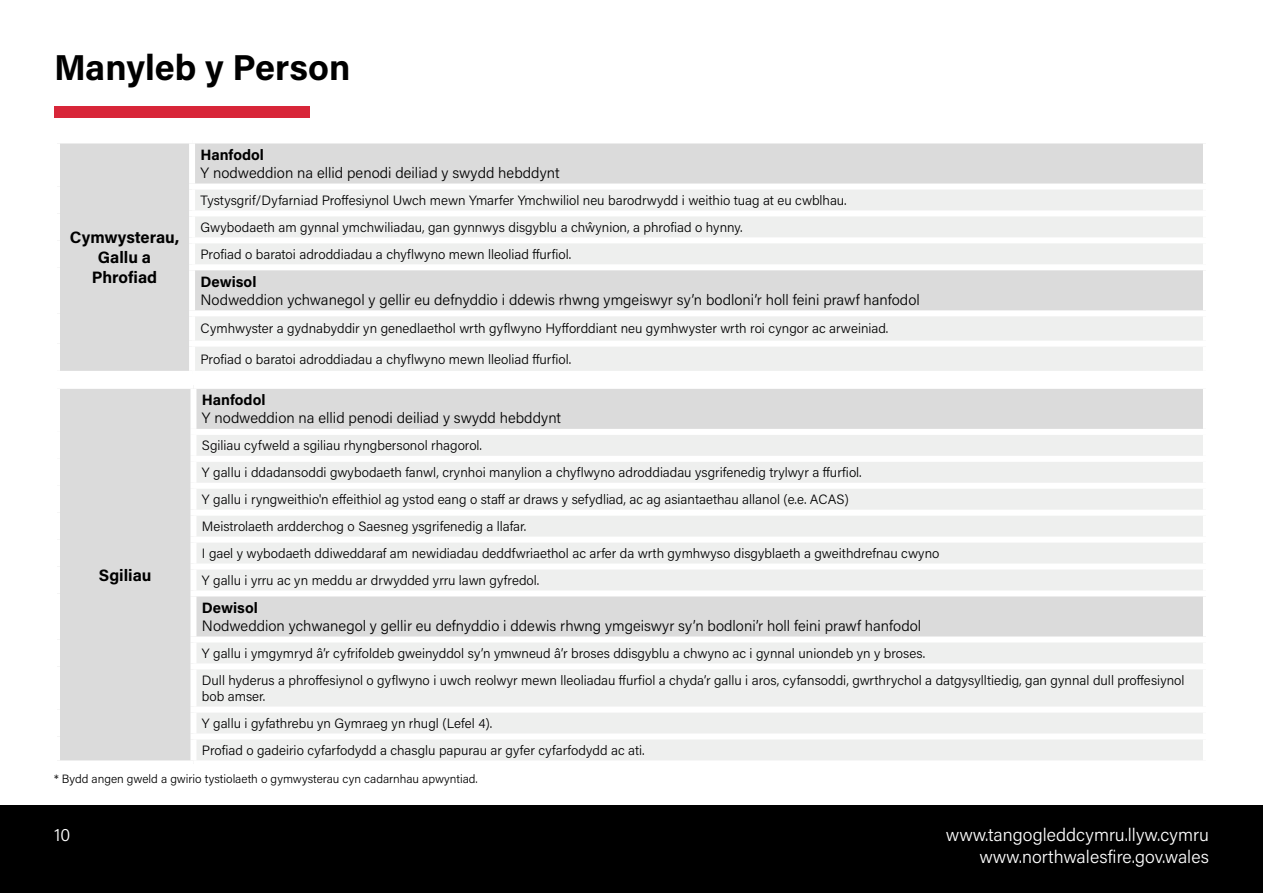
<style>
.page{position:relative;width:1263px;height:893px;background:#fff}
.page>*{position:absolute;margin:0;border:0;box-sizing:border-box;transform-origin:0 0}
.t1{font:700 36px "Acumin Pro";color:#000}
.t2{font:300 18px/21.6px "Acumin Pro";color:#fff;text-align:right}
.t3{font:700 16.5px/19.8px "Acumin Pro";letter-spacing:-.005em;color:#000;text-align:center}
.t4{font:300 15px "Acumin Pro";color:#000}
.t5{font:700 15px "Acumin Pro";color:#000}
.t6{font:300 13.5px/27px "Acumin Pro";color:#000}
.t7{font:300 12px "Acumin Pro";color:#000}
</style>
<div class="page">
<div style="left:0;top:805px;width:1263px;height:88px;background:#000"></div>
<div style="left:57px;top:140px;width:135px;height:234px;background:#dbdbdb"></div>
<div style="left:192px;top:140px;width:1014px;height:47px;background:#dbdbdb"></div>
<div style="left:195px;top:190px;width:1008px;height:74px;background:#eeefee"></div>
<div style="left:192px;top:267px;width:1014px;height:46px;background:#dbdbdb"></div>
<div style="left:192px;top:313px;width:1014px;height:31px;background:#eeefee"></div>
<div style="left:192px;top:344px;width:1014px;height:30px;background:#eeefee"></div>
<div style="left:54px;top:137px;width:138px;height:6px;background:#fff"></div>
<div style="left:54px;top:143px;width:6px;height:44px;background:#fff"></div>
<div style="left:192px;top:137px;width:1017px;height:6px;background:#fff"></div>
<div style="left:189px;top:143px;width:6px;height:41px;background:#fff"></div>
<div style="left:1203px;top:143px;width:6px;height:41px;background:#fff"></div>
<div style="left:54px;top:187px;width:6px;height:26px;background:#fff"></div>
<div style="left:189px;top:184px;width:1020px;height:6px;background:#fff"></div>
<div style="left:189px;top:190px;width:6px;height:20px;background:#fff"></div>
<div style="left:54px;top:213px;width:6px;height:27px;background:#fff"></div>
<div style="left:189px;top:210px;width:1020px;height:6px;background:#fff"></div>
<div style="left:189px;top:216px;width:6px;height:21px;background:#fff"></div>
<div style="left:54px;top:240px;width:6px;height:27px;background:#fff"></div>
<div style="left:189px;top:237px;width:1020px;height:6px;background:#fff"></div>
<div style="left:189px;top:243px;width:6px;height:21px;background:#fff"></div>
<div style="left:54px;top:267px;width:6px;height:46px;background:#fff"></div>
<div style="left:189px;top:264px;width:1020px;height:6px;background:#fff"></div>
<div style="left:189px;top:270px;width:6px;height:40px;background:#fff"></div>
<div style="left:1203px;top:270px;width:6px;height:40px;background:#fff"></div>
<div style="left:54px;top:313px;width:6px;height:31px;background:#fff"></div>
<div style="left:189px;top:310px;width:1020px;height:6px;background:#fff"></div>
<div style="left:189px;top:316px;width:6px;height:25px;background:#fff"></div>
<div style="left:1203px;top:316px;width:6px;height:25px;background:#fff"></div>
<div style="left:54px;top:344px;width:6px;height:27px;background:#fff"></div>
<div style="left:189px;top:341px;width:1020px;height:6px;background:#fff"></div>
<div style="left:189px;top:347px;width:6px;height:24px;background:#fff"></div>
<div style="left:1203px;top:347px;width:6px;height:24px;background:#fff"></div>
<div style="left:54px;top:371px;width:138px;height:6px;background:#fff"></div>
<div style="left:192px;top:371px;width:1017px;height:6px;background:#fff"></div>
<div style="left:57px;top:386px;width:136px;height:377px;background:#dbdbdb"></div>
<div style="left:193px;top:386px;width:1013px;height:46px;background:#dbdbdb"></div>
<div style="left:197px;top:435px;width:1006px;height:75px;background:#eeefee"></div>
<div style="left:197px;top:516px;width:1006px;height:74px;background:#eeefee"></div>
<div style="left:193px;top:593px;width:1013px;height:46px;background:#dbdbdb"></div>
<div style="left:197px;top:643px;width:1006px;height:117px;background:#eeefee"></div>
<div style="left:197px;top:669px;width:1006px;height:64px;background:#eeefee"></div>
<div style="left:54px;top:383px;width:139px;height:6px;background:#fff"></div>
<div style="left:54px;top:389px;width:6px;height:43px;background:#fff"></div>
<div style="left:193px;top:383px;width:1016px;height:6px;background:#fff"></div>
<div style="left:190px;top:389px;width:6px;height:40px;background:#fff"></div>
<div style="left:1203px;top:389px;width:6px;height:40px;background:#fff"></div>
<div style="left:54px;top:432px;width:6px;height:27px;background:#fff"></div>
<div style="left:190px;top:429px;width:1019px;height:6px;background:#fff"></div>
<div style="left:190px;top:435px;width:6px;height:21px;background:#fff"></div>
<div style="left:54px;top:459px;width:6px;height:27px;background:#fff"></div>
<div style="left:190px;top:456px;width:1019px;height:6px;background:#fff"></div>
<div style="left:190px;top:462px;width:6px;height:21px;background:#fff"></div>
<div style="left:54px;top:486px;width:6px;height:27px;background:#fff"></div>
<div style="left:190px;top:483px;width:1019px;height:6px;background:#fff"></div>
<div style="left:190px;top:489px;width:6px;height:21px;background:#fff"></div>
<div style="left:54px;top:513px;width:6px;height:27px;background:#fff"></div>
<div style="left:190px;top:510px;width:1019px;height:6px;background:#fff"></div>
<div style="left:190px;top:516px;width:6px;height:21px;background:#fff"></div>
<div style="left:54px;top:540px;width:6px;height:26px;background:#fff"></div>
<div style="left:190px;top:537px;width:1019px;height:6px;background:#fff"></div>
<div style="left:190px;top:543px;width:6px;height:20px;background:#fff"></div>
<div style="left:54px;top:566px;width:6px;height:27px;background:#fff"></div>
<div style="left:190px;top:563px;width:1019px;height:6px;background:#fff"></div>
<div style="left:190px;top:569px;width:6px;height:21px;background:#fff"></div>
<div style="left:54px;top:593px;width:6px;height:46px;background:#fff"></div>
<div style="left:190px;top:590px;width:1019px;height:6px;background:#fff"></div>
<div style="left:190px;top:596px;width:6px;height:40px;background:#fff"></div>
<div style="left:1203px;top:596px;width:6px;height:40px;background:#fff"></div>
<div style="left:54px;top:639px;width:6px;height:27px;background:#fff"></div>
<div style="left:190px;top:636px;width:1019px;height:6px;background:#fff"></div>
<div style="left:190px;top:642px;width:6px;height:21px;background:#fff"></div>
<div style="left:54px;top:666px;width:6px;height:44px;background:#fff"></div>
<div style="left:190px;top:663px;width:1019px;height:6px;background:#fff"></div>
<div style="left:190px;top:669px;width:6px;height:38px;background:#fff"></div>
<div style="left:54px;top:710px;width:6px;height:26px;background:#fff"></div>
<div style="left:190px;top:707px;width:1019px;height:6px;background:#fff"></div>
<div style="left:190px;top:713px;width:6px;height:20px;background:#fff"></div>
<div style="left:54px;top:736px;width:6px;height:24px;background:#fff"></div>
<div style="left:190px;top:733px;width:1019px;height:6px;background:#fff"></div>
<div style="left:190px;top:739px;width:6px;height:21px;background:#fff"></div>
<div style="left:54px;top:760px;width:139px;height:6px;background:#fff"></div>
<div style="left:54px;top:106px;width:255px;height:12px;background:#d82639"></div>
<h1 class="t1" style="left:54px;top:43px;width:298px">Manyleb y Person</h1>
<p class="t3" style="left:70px;top:227px;width:111px">Cymwysterau,<br>Gallu a<br>Phrofiad</p>
<p class="t5" style="left:201px;top:144px;width:65px">Hanfodol</p>
<p class="t4" style="left:201px;top:162px;width:361px">Y nodweddion na ellid penodi deiliad y swydd hebddynt</p>
<p class="t6" style="left:201px;top:186px;width:648px">Tystysgrif/Dyfarniad Proffesiynol Uwch mewn Ymarfer Ymchwiliol neu barodrwydd i weithio tuag at eu cwblhau.<br>Gwybodaeth am gynnal ymchwiliadau, gan gynnwys disgyblu a chŵynion, a phrofiad o hynny.<br>Profiad o baratoi adroddiadau a chyflwyno mewn lleoliad ffurfiol.</p>
<p class="t5" style="left:201px;top:271px;width:57px">Dewisol</p>
<p class="t4" style="left:201px;top:289px;width:721px">Nodweddion ychwanegol y gellir eu defnyddio i ddewis rhwng ymgeiswyr sy’n bodloni’r holl feini prawf hanfodol</p>
<p class="t6" style="left:201px;top:315px;width:689px">Cymhwyster a gydnabyddir yn genedlaethol wrth gyflwyno Hyfforddiant neu gymhwyster wrth roi cyngor ac arweiniad.</p>
<p class="t6" style="left:201px;top:345px;width:372px">Profiad o baratoi adroddiadau a chyflwyno mewn lleoliad ffurfiol.</p>
<p class="t5" style="left:202px;top:390px;width:65px">Hanfodol</p>
<p class="t4" style="left:202px;top:408px;width:361px">Y nodweddion na ellid penodi deiliad y swydd hebddynt</p>
<p class="t6" style="left:202px;top:432px;width:739px">Sgiliau cyfweld a sgiliau rhyngbersonol rhagorol.<br>Y gallu i ddadansoddi gwybodaeth fanwl, crynhoi manylion a chyflwyno adroddiadau ysgrifenedig trylwyr a ffurfiol.<br>Y gallu i ryngweithio'n effeithiol ag ystod eang o staff ar draws y sefydliad, ac ag asiantaethau allanol (e.e. ACAS)<br>Meistrolaeth ardderchog o Saesneg ysgrifenedig a llafar.<br>I gael y wybodaeth ddiweddaraf am newidiadau deddfwriaethol ac arfer da wrth gymhwyso disgyblaeth a gweithdrefnau cwyno Y gallu i yrru ac yn meddu ar drwydded yrru lawn gyfredol.</p>
<p class="t5" style="left:202px;top:597px;width:57px">Dewisol</p>
<p class="t4" style="left:202px;top:615px;width:721px">Nodweddion ychwanegol y gellir eu defnyddio i ddewis rhwng ymgeiswyr sy’n bodloni’r holl feini prawf hanfodol</p>
<p class="t6" style="left:202px;top:639px;width:984px">Y gallu i ymgymryd â’r cyfrifoldeb gweinyddol sy’n ymwneud â’r broses ddisgyblu a chwyno ac i gynnal uniondeb yn y broses.<br>Dull hyderus a phroffesiynol o gyflwyno i uwch reolwyr mewn lleoliadau ffurfiol a chyda’r gallu i aros, cyfansoddi, gwrthrychol a datgysylltiedig, gan gynnal dull proffesiynol</p>
<p class="t6" style="left:202px;top:682px;width:444px">bob amser.<br>Y gallu i gyfathrebu yn Gymraeg yn rhugl (Lefel 4).<br>Profiad o gadeirio cyfarfodydd a chasglu papurau ar gyfer cyfarfodydd ac ati.</p>
<p class="t7" style="left:54px;top:771px;width:425px">* Bydd angen gweld a gwirio tystiolaeth o gymwysterau cyn cadarnhau apwyntiad.</p>
<p class="t3" style="left:99px;top:564px;width:54px">Sgiliau</p>
<h2 class="t2" style="left:54px;top:823px;width:18px">10</h2>
<h2 class="t2" style="left:946px;top:823px;width:265px">www.tangogleddcymru.llyw.cymru www.northwalesfire.gov.wales</h2>
</div>
